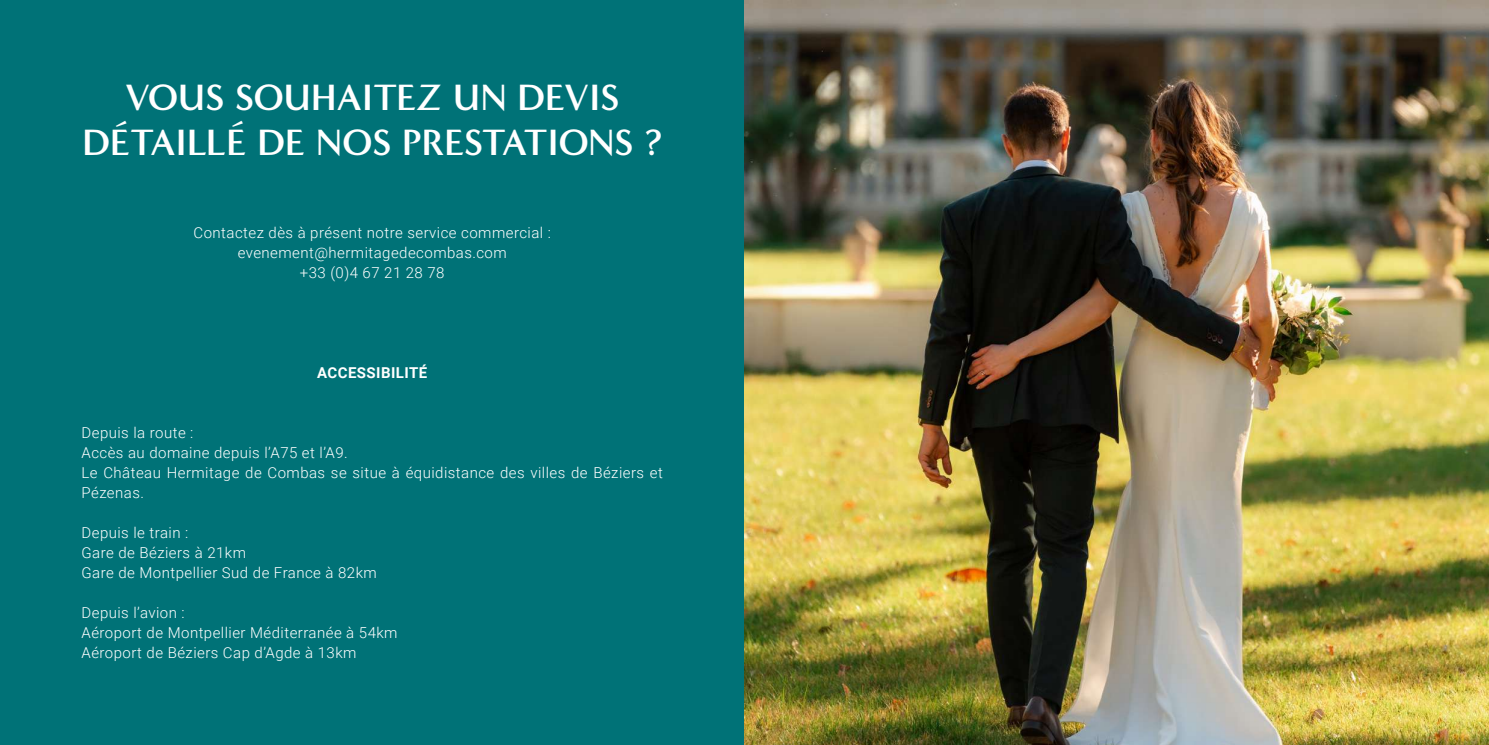
<style>
.page{position:relative;width:1489px;height:745px;background:#fff}
.page>*{position:absolute;margin:0;border:0;box-sizing:border-box;transform-origin:0 0}
.t1{font:700 37.5px/45px "Minerva Modern";color:#fff;text-align:center}
.t2{font:300 15px/20px "Roboto";letter-spacing:.03em;color:#fff}
.t3{font:700 15px "Roboto";letter-spacing:.03em;color:#fff}
</style>
<div class="page">
<div style="left:0;top:0;width:744px;height:744px;background:#007277"></div>
<img style="left:744px;top:0;width:744px;height:744px">
<h1 class="t1" style="left:82px;top:74px;width:582px">VOUS SOUHAITEZ UN DEVIS<br>DÉTAILLÉ DE NOS PRESTATIONS ?</h1>
<p class="t2" style="left:193px;top:222px;width:359px;text-align:center">Contactez dès à présent notre service commercial : evenement@hermitagedecombas.com<br>+33 (0)4 67 21 28 78</p>
<p class="t3" style="left:317px;top:362px;width:112px">ACCESSIBILITÉ</p>
<p class="t2" style="left:81px;top:422px;width:583px">Depuis la route :<br>Accès au domaine depuis l’A75 et l’A9.<br>Le Château Hermitage de Combas se situe à équidistance des villes de Béziers et Pézenas.</p>
<p class="t2" style="left:81px;top:522px;width:297px">Depuis le train :<br>Gare de Béziers à 21km<br>Gare de Montpellier Sud de France à 82km</p>
<p class="t2" style="left:81px;top:602px;width:317px">Depuis l’avion :<br>Aéroport de Montpellier Méditerranée à 54km<br>Aéroport de Béziers Cap d’Agde à 13km</p>
</div>
